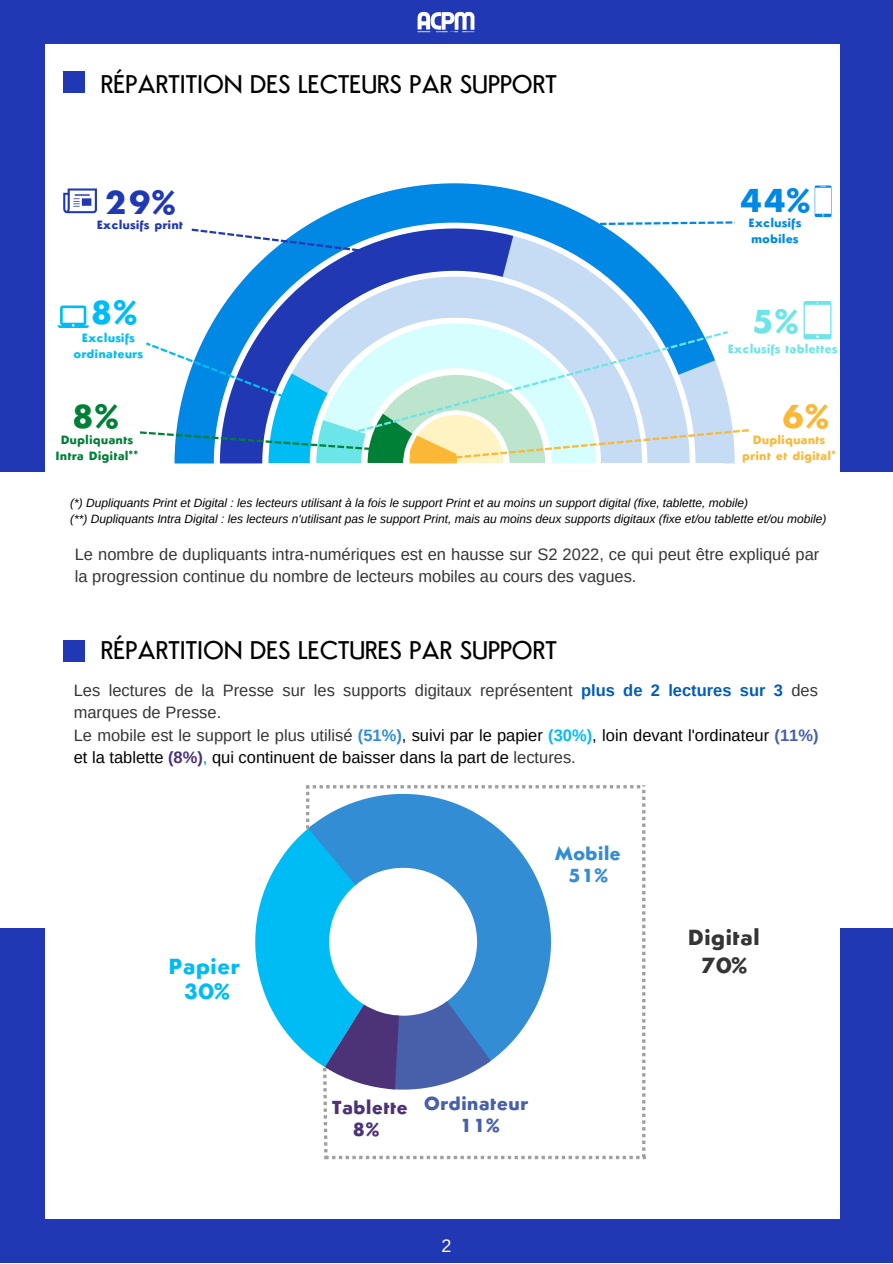
<style>
.page{position:relative;width:893px;height:1264px;background:#fff}
.page>*{position:absolute;margin:0;border:0;box-sizing:border-box;transform-origin:0 0}
.t1{font:700 33px "Semplicita";color:#2038b4}
.t2{font:700 33px "Semplicita";color:#0088e4}
.t3{font:700 33px "Semplicita";color:#008037}
.t4{font:700 33px "Semplicita";color:#00bcf4}
.t5{font:700 33px "Semplicita";color:#6ce5e8}
.t6{font:700 33px "Semplicita";color:#fab836}
.t7{font:500 25.5px "Semplicita";color:#000}
.t8{font:700 21.75px "Semplicita";color:#353535}
.t9{font:700 21.75px "Semplicita";color:#00bcf4}
.t10{font:700 18.75px "Semplicita";color:#485faa}
.t11{font:700 18.75px "Semplicita";color:#4c3277}
.t12{font:700 18.75px "Semplicita";color:#338dd5}
.t13{font:18px "Arimo";color:#fff}
.t14{font:16.5px/22.5px "Arimo";color:#353535}
.t15{font:italic 12px/16px "Arimo";color:#000}
.t16{font:700 12px/16px "Semplicita";color:#fab836;text-align:center}
.t17{font:700 12px/16px "Semplicita";color:#008037;text-align:center}
.t18{font:700 12px/16px "Semplicita";color:#00bcf4;text-align:center}
.t19{font:700 12px "Semplicita";color:#6ce5e8}
.t20{font:700 12px/16px "Semplicita";color:#0088e4}
.t21{font:700 12px "Semplicita";color:#2038b4}
.s1{font-weight:700;color:#005cbc}
.s2{font-weight:700;color:#338dd5}
.s3{color:#000}
.s4{font-weight:700;color:#00bcf4}
.s5{font-weight:700;color:#485faa}
.s6{font-weight:700;color:#4c3277}
.s7{color:#0088e4}
</style>
<div class="page">
<div style="left:0;top:0;width:892px;height:1262px;background:#2038b4"></div>
<div style="left:0;top:472px;width:58px;height:456px;background:#fff"></div>
<div style="left:837px;top:472px;width:55px;height:456px;background:#fff"></div>
<div style="left:45px;top:44px;width:794px;height:1174px;background:#fff"></div>
<img style="left:417px;top:11px;width:58px;height:22px">
<div style="left:63px;top:640px;width:22px;height:21px;background:#2038b4"></div>
<svg style="left:255px;top:830px;width:51px;height:224px;fill:#00bcf4"></svg>
<div style="left:63px;top:71px;width:22px;height:22px;background:#2038b4"></div>
<svg style="left:212px;top:183px;width:485px;height:140px"></svg>
<svg style="left:513px;top:228px;width:176px;height:95px"></svg>
<svg style="left:220px;top:228px;width:293px;height:95px"></svg>
<svg style="left:268px;top:277px;width:374px;height:46px;background:#a1bbe8"></svg>
<svg style="left:599px;top:221px;width:136px;height:4px"></svg>
<svg style="left:814px;top:185px;width:17px;height:32px"></svg>
<svg style="left:191px;top:228px;width:251px;height:34px"></svg>
<svg style="left:63px;top:188px;width:34px;height:25px"></svg>
<svg style="left:57px;top:305px;width:32px;height:23px"></svg>
<svg style="left:803px;top:301px;width:28px;height:38px"></svg>
<svg style="left:140px;top:323px;width:608px;height:141px"></svg>
<svg style="left:306px;top:785px;width:339px;height:374px"></svg>
<h2 class="t7" style="left:101px;top:73px;width:457px">RÉPARTITION DES LECTEURS PAR SUPPORT</h2>
<h1 class="t1" style="left:104px;top:189px;width:72px">29%</h1>
<p class="t21" style="left:97px;top:219px;width:88px">Exclusifs print</p>
<h1 class="t2" style="left:739px;top:187px;width:72px">44%</h1>
<p class="t20" style="left:748px;top:216px;width:54px">Exclusifs mobiles</p>
<h1 class="t4" style="left:90px;top:299px;width:49px">8%</h1>
<h1 class="t5" style="left:751px;top:308px;width:49px">5%</h1>
<p class="t18" style="left:73px;top:331px;width:71px">Exclusifs ordinateurs</p>
<p class="t19" style="left:727px;top:344px;width:111px">Exclusifs tablettes</p>
<h1 class="t3" style="left:71px;top:403px;width:49px">8%</h1>
<p class="t17" style="left:56px;top:432px;width:84px">Dupliquants<br>Intra Digital**</p>
<h1 class="t6" style="left:781px;top:403px;width:49px">6%</h1>
<p class="t16" style="left:742px;top:432px;width:95px">Dupliquants print et digital*</p>
<p class="t15" style="left:70px;top:494px;width:758px">(*) Dupliquants Print et Digital : les lecteurs utilisant à la fois le support Print et au moins un support digital (fixe, tablette, mobile)<br>(**) Dupliquants Intra Digital : les lecteurs n'utilisant pas le support Print, mais au moins deux supports digitaux (fixe et/ou tablette et/ou mobile)</p>
<p class="t14" style="left:75px;top:542px;width:746px">Le nombre de dupliquants intra-numériques est en hausse sur S2 2022, ce qui peut être expliqué par la progression continue du nombre de lecteurs mobiles au cours des vagues.</p>
<h2 class="t7" style="left:101px;top:639px;width:457px">RÉPARTITION DES LECTURES PAR SUPPORT</h2>
<p class="t14" style="left:74px;top:678px;width:746px">Les lectures de la Presse sur les supports digitaux représentent <span class="s1">plus de 2 lectures sur 3</span> des marques de Presse.<br>Le mobile est le support le plus utilisé <span class="s2">(51%)</span><span class="s3">, suivi par le papier</span> <span class="s4">(30%)</span><span class="s3">, loin devant l'ordinateur</span> <span class="s5">(11%) </span><span class="s3">et la tablette</span> <span class="s6">(8%)</span><span class="s7">,</span> <span class="s3">qui continuent de baisser dans la part de</span> lectures.</p>
<p class="t12" style="left:554px;top:846px;width:68px">Mobile</p>
<h3 class="t9" style="left:169px;top:958px;width:72px">Papier</h3>
<h3 class="t9" style="left:183px;top:983px;width:48px">30%</h3>
<p class="t12" style="left:567px;top:868px;width:42px">51%</p>
<p class="t11" style="left:332px;top:1099px;width:78px">Tablette</p>
<p class="t11" style="left:352px;top:1121px;width:28px">8%</p>
<p class="t10" style="left:424px;top:1095px;width:106px">Ordinateur</p>
<p class="t10" style="left:459px;top:1117px;width:42px">11%</p>
<p class="t13" style="left:441px;top:1235px;width:11px">2</p>
<h3 class="t8" style="left:687px;top:928px;width:74px">Digital</h3>
<h3 class="t8" style="left:700px;top:957px;width:48px">70%</h3>
</div>
